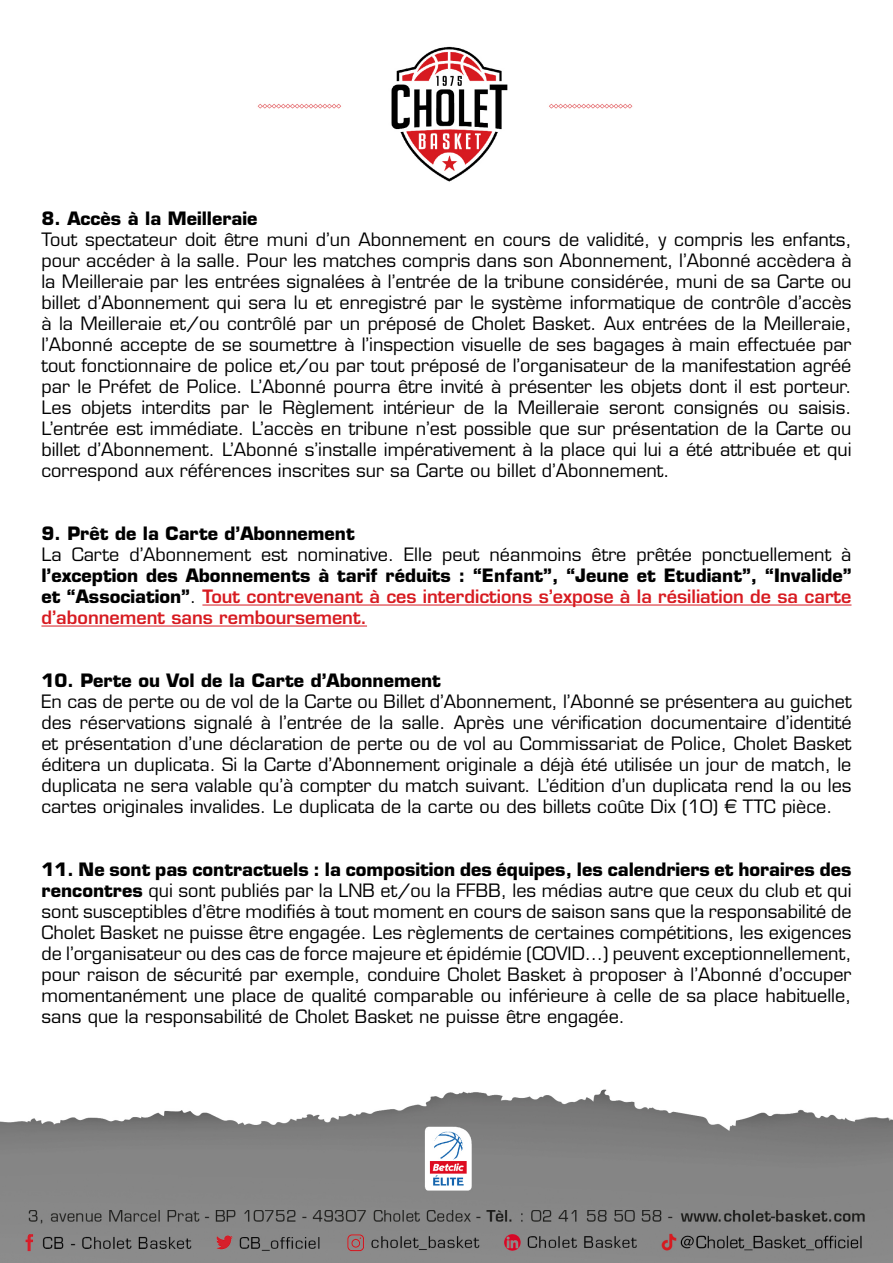
<style>
.page{position:relative;width:893px;height:1263px;background:#fff}
.page>*{position:absolute;margin:0;border:0;box-sizing:border-box;transform-origin:0 0}
.t1{font:18px/21px "Eurostile LT Std";color:#000;text-align:justify}
.t2{font:600 18px/21px "Eurostile LT Std";color:#d71a20;text-align:justify}
.t3{font:700 18px "Eurostile LT Std";color:#000}
.s1{font-weight:400;color:#000}
.s2{font-weight:700;color:#000}
.s3{font-weight:700}
</style>
<div class="page">
<img style="left:0;top:46px;width:893px;height:1217px">
<hr style="left:202px;top:605px;width:649px;height:1px;background:#d71a20">
<hr style="left:41px;top:626px;width:326px;height:1px;background:#d71a20">
<p class="t3" style="left:41px;top:207px;width:217px">8. Accès à la Meilleraie</p>
<p class="t1" style="left:41px;top:229px;width:812px">Tout spectateur doit être muni d’un Abonnement en cours de validité, y compris les enfants, pour accéder à la salle. Pour les matches compris dans son Abonnement, l’Abonné accèdera à la Meilleraie par les entrées signalées à l’entrée de la tribune considérée, muni de sa Carte ou billet d’Abonnement qui sera lu et enregistré par le système informatique de contrôle d’accès à la Meilleraie et/ou contrôlé par un préposé de Cholet Basket. Aux entrées de la Meilleraie, l’Abonné accepte de se soumettre à l’inspection visuelle de ses bagages à main effectuée par tout fonctionnaire de police et/ou par tout préposé de l’organisateur de la manifestation agréé par le Préfet de Police. L’Abonné pourra être invité à présenter les objets dont il est porteur.<br>Les objets interdits par le Règlement intérieur de la Meilleraie seront consignés ou saisis.<br>L’entrée est immédiate. L’accès en tribune n’est possible que sur présentation de la Carte ou billet d’Abonnement. L’Abonné s’installe impérativement à la place qui lui a été attribuée et qui correspond aux références inscrites sur sa Carte ou billet d’Abonnement.</p>
<p class="t3" style="left:41px;top:522px;width:315px">9. Prêt de la Carte d’Abonnement</p>
<p class="t2" style="left:41px;top:544px;width:812px"><span class="s1">La Carte d’Abonnement est nominative. Elle peut néanmoins être prêtée ponctuellement à </span><span class="s2">l’exception des Abonnements à tarif réduits : “Enfant”, “Jeune et Etudiant”, “Invalide” et “Association”</span><span class="s1">.</span> Tout contrevenant à ces interdictions s’expose à la résiliation de sa carte d’abonnement sans remboursement.</p>
<p class="t3" style="left:41px;top:669px;width:401px">10. Perte ou Vol de la Carte d’Abonnement</p>
<p class="t1" style="left:41px;top:691px;width:812px">En cas de perte ou de vol de la Carte ou Billet d’Abonnement, l’Abonné se présentera au guichet des réservations signalé à l’entrée de la salle. Après une vérification documentaire d’identité et présentation d’une déclaration de perte ou de vol au Commissariat de Police, Cholet Basket éditera un duplicata. Si la Carte d’Abonnement originale a déjà été utilisée un jour de match, le duplicata ne sera valable qu’à compter du match suivant. L’édition d’un duplicata rend la ou les cartes originales invalides. Le duplicata de la carte ou des billets coûte Dix (10) € TTC pièce.</p>
<p class="t1" style="left:41px;top:859px;width:812px"><span class="s3">11. Ne sont pas contractuels : la composition des équipes, les calendriers et horaires des rencontres</span> qui sont publiés par la LNB et/ou la FFBB, les médias autre que ceux du club et qui sont susceptibles d’être modifiés à tout moment en cours de saison sans que la responsabilité de Cholet Basket ne puisse être engagée. Les règlements de certaines compétitions, les exigences de l’organisateur ou des cas de force majeure et épidémie (COVID…) peuvent exceptionnellement, pour raison de sécurité par exemple, conduire Cholet Basket à proposer à l’Abonné d’occuper momentanément une place de qualité comparable ou inférieure à celle de sa place habituelle, sans que la responsabilité de Cholet Basket ne puisse être engagée.</p>
</div>
